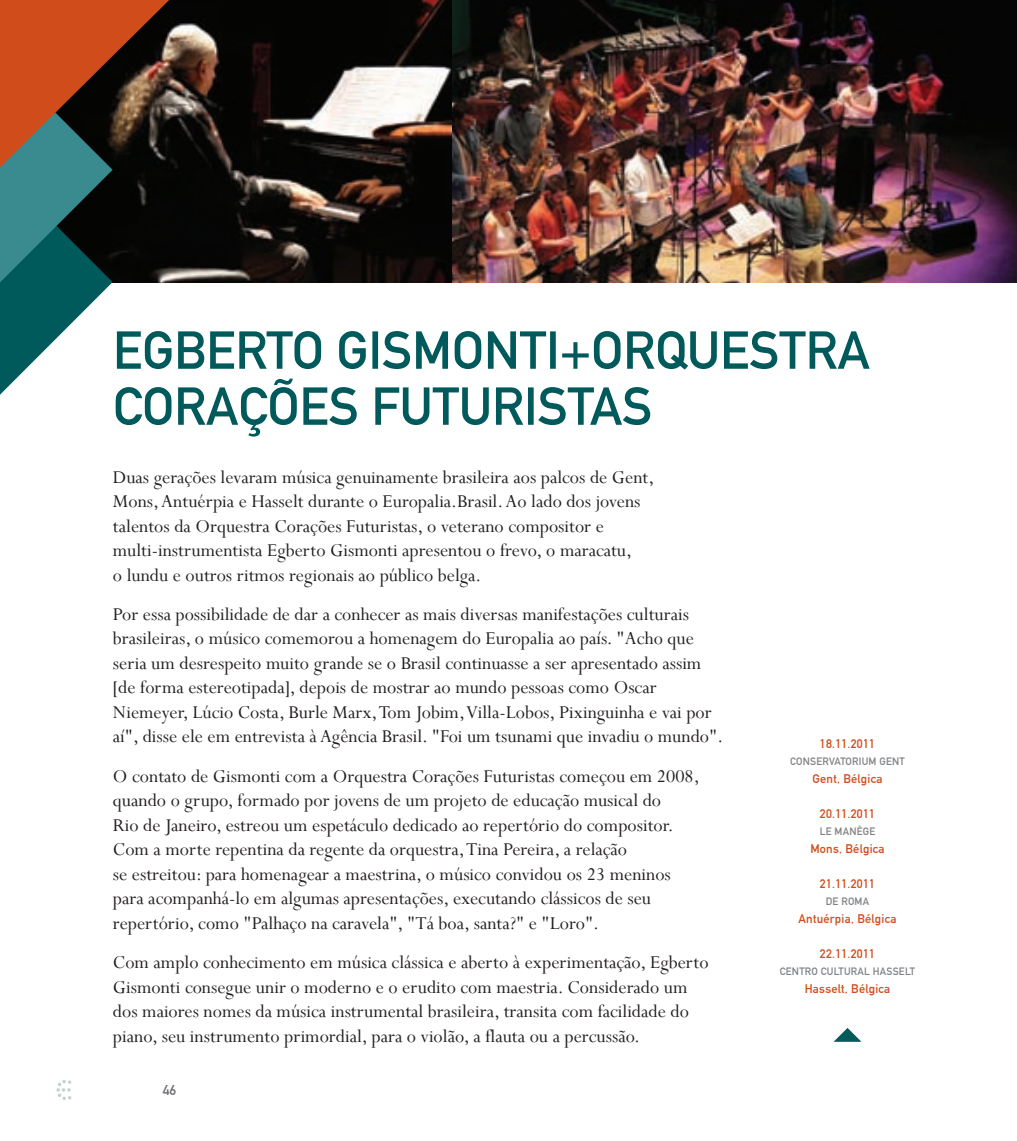
<style>
.page{position:relative;width:1017px;height:1141px;background:#fff}
.page>*{position:absolute;margin:0;border:0;box-sizing:border-box;transform-origin:0 0}
.t1{font:52.5px "DIN Mittelschrift";color:#00595a}
.t2{font:20.12px/24.5px "Perpetua";color:#231f20}
.t3{font:14px "DIN Mittelschrift";color:#6c6d70}
.t4{font:12.25px "DIN Mittelschrift";letter-spacing:.02em;color:#d04d1b}
.t5{font:10.5px "DIN Mittelschrift";letter-spacing:.02em;color:#808285}
</style>
<div class="page">
<svg style="left:56px;top:1080px;width:15px;height:20px"></svg>
<img style="left:452px;top:0;width:565px;height:282px">
<img style="left:193px;top:0;width:259px;height:282px">
<svg style="left:833px;top:1028px;width:28px;height:14px"></svg>
<svg style="left:0;top:0;width:193px;height:395px"></svg>
<h1 class="t1" style="left:113px;top:319px;width:60px">EGBERTO</h1>
<h1 class="t1" style="left:336px;top:319px;width:60px">GISMONTI</h1>
<h1 class="t1" style="left:560px;top:319px;width:95px">+ORQUESTRA</h1>
<h1 class="t1" style="left:113px;top:375px;width:61px">CORAÇÕES</h1>
<h1 class="t1" style="left:371px;top:375px;width:57px">FUTURISTAS</h1>
<p class="t2" style="left:113px;top:464px;width:543px">Duas gerações levaram música genuinamente brasileira aos palcos de Gent, Mons, Antuérpia e Hasselt durante o Europalia.Brasil. Ao lado dos jovens talentos da Orquestra Corações Futuristas, o veterano compositor e multi-instrumentista Egberto Gismonti apresentou o frevo, o maracatu,<br>o lundu e outros ritmos regionais ao público belga.</p>
<p class="t2" style="left:113px;top:601px;width:612px">Por essa possibilidade de dar a conhecer as mais diversas manifestações culturais brasileiras, o músico comemorou a homenagem do Europalia ao país. "Acho que seria um desrespeito muito grande se o Brasil continuasse a ser apresentado assim [de forma estereotipada], depois de mostrar ao mundo pessoas como Oscar Niemeyer, Lúcio Costa, Burle Marx, Tom Jobim, Villa-Lobos, Pixinguinha e vai por aí", disse ele em entrevista à Agência Brasil. "Foi um tsunami que invadiu o mundo".</p>
<p class="t2" style="left:113px;top:763px;width:588px">O contato de Gismonti com a Orquestra Corações Futuristas começou em 2008, quando o grupo, formado por jovens de um projeto de educação musical do<br>Rio de Janeiro, estreou um espetáculo dedicado ao repertório do compositor.<br>Com a morte repentina da regente da orquestra, Tina Pereira, a relação<br>se estreitou: para homenagear a maestrina, o músico convidou os 23 meninos para acompanhá-lo em algumas apresentações, executando clássicos de seu repertório, como "Palhaço na caravela", "Tá boa, santa?" e "Loro".</p>
<p class="t2" style="left:113px;top:950px;width:597px">Com amplo conhecimento em música clássica e aberto à experimentação, Egberto Gismonti consegue unir o moderno e o erudito com maestria. Considerado um dos maiores nomes da música instrumental brasileira, transita com facilidade do piano, seu instrumento primordial, para o violão, a flauta ou a percussão.</p>
<p class="t4" style="left:820px;top:736px;width:57px">18.11.2011</p>
<p class="t5" style="left:790px;top:755px;width:14px">CONSERVATORIUM</p>
<p class="t5" style="left:879px;top:755px;width:14px">GENT</p>
<p class="t4" style="left:812px;top:771px;width:72px">GENT, BÉLGICA</p>
<p class="t4" style="left:820px;top:806px;width:57px">20.11.2011</p>
<p class="t5" style="left:820px;top:825px;width:50px">LE MAN ÈGE</p>
<p class="t4" style="left:810px;top:841px;width:76px">MONS, BÉLGICA</p>
<p class="t4" style="left:820px;top:876px;width:57px">21.11.2011</p>
<p class="t5" style="left:826px;top:895px;width:31px">DE ROMA</p>
<p class="t4" style="left:798px;top:911px;width:100px">ANTUÉRPIA, BÉLGICA</p>
<p class="t4" style="left:820px;top:946px;width:57px">22.11.2011</p>
<p class="t5" style="left:780px;top:965px;width:14px">CENTRO</p>
<p class="t5" style="left:821px;top:965px;width:14px">CULTURAL</p>
<p class="t5" style="left:873px;top:965px;width:14px">HASSELT</p>
<p class="t4" style="left:805px;top:981px;width:87px">HASSELT, BÉLGICA</p>
<p class="t3" style="left:163px;top:1082px;width:15px">46</p>
</div>
